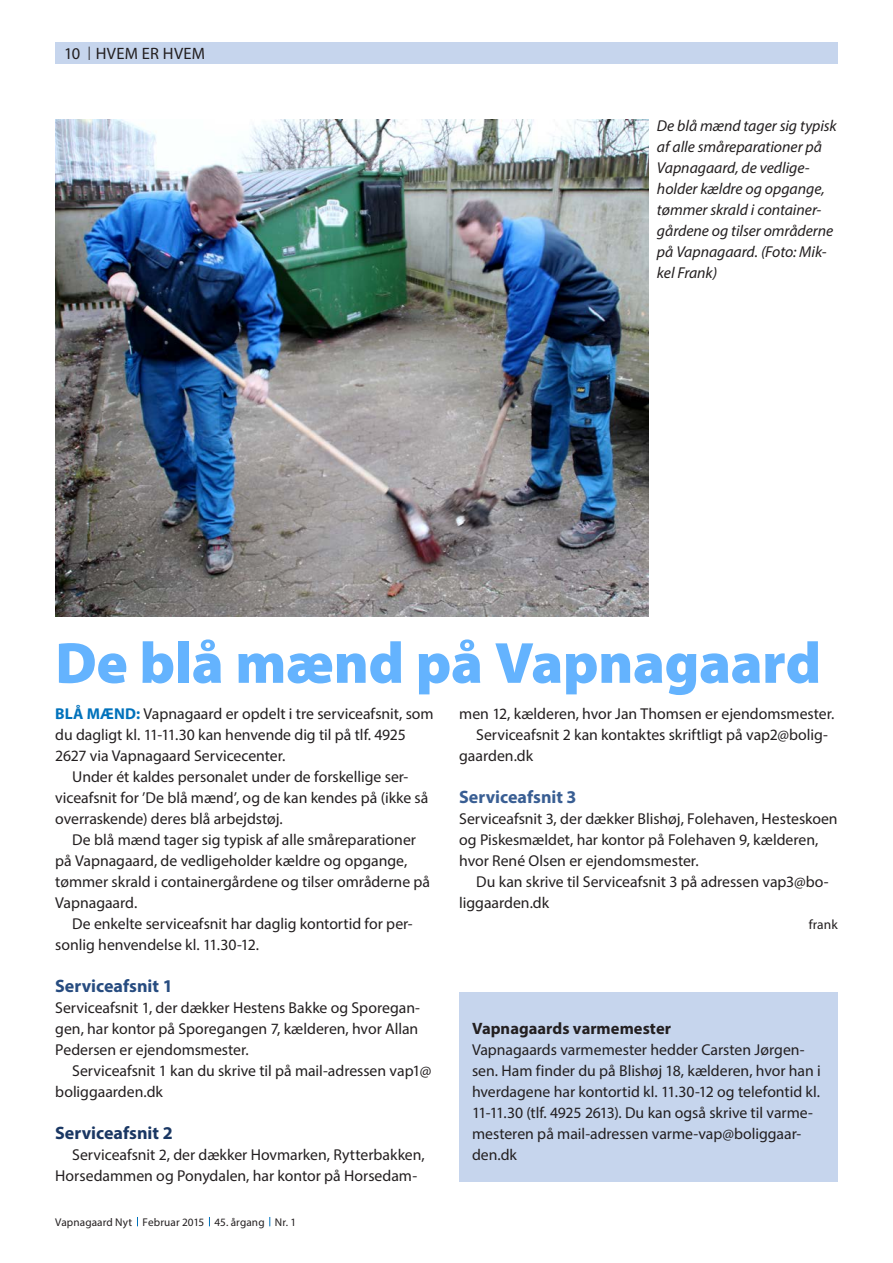
<style>
.page{position:relative;width:893px;height:1263px;background:#fff}
.page>*{position:absolute;margin:0;border:0;box-sizing:border-box;transform-origin:0 0}
.Overskrift{font:900 58.5px "Myriad Pro";letter-spacing:-.005em;color:#64b3fe}
.Mellemrubrik{font:700 18px "Myriad Pro";color:#274c80}
.Mellemrubrik-2{font:700 18px "Myriad Pro";color:#1a3763}
.Mellemrubrik-3{font:700 18px "Myriad Pro";color:#395e93}
.Mellemrubrik-4{font:700 16.5px "Myriad Pro";color:#231f20}
.t1{font:16.5px "Myriad Pro";letter-spacing:.015em;color:#231f20}
.Brødtekst__indryk{font:15.75px/21px "Myriad Pro";color:#231f20}
.Brødtekst_-indryk{font:15.75px/21px "Myriad Pro";color:#231f20}
.Billedtekst{font:italic 15.75px/21px "Myriad Pro";color:#231f20}
.Brødtekst__indryk-2{font:13.5px "Myriad Pro";letter-spacing:.005em;color:#231f20}
.t2{font:11.25px "Myriad Pro";letter-spacing:.01em;color:#231f20}
.s1{font-size:19.8px}
.s2{font-weight:700;color:#0072bc}
</style>
<div class="page">
<div style="left:55px;top:43px;width:783px;height:21px;background:#c6d5ed"></div>
<img style="left:55px;top:119px;width:593px;height:498px">
<div style="left:459px;top:993px;width:379px;height:189px;background:#c6d5ed"></div>
<p class="t1" style="left:64px;top:43px;width:142px">10 <span class="s1">I</span> HVEM ER HVEM</p>
<p class="Billedtekst" style="left:657px;top:115px;width:181px">De blå mænd tager sig typisk af alle småreparationer på<br>Vapnagaard, de vedlige&shy;holder kældre og opgange, tømmer skrald i container&shy;gårdene og tilser områderne på Vapnagaard. (Foto: Mik&shy;kel Frank)</p>
<p class="Overskrift" style="left:55px;top:624px;width:767px">De blå mænd på Vapnagaard</p>
<p class="Brødtekst_-indryk" style="left:55px;top:703px;width:380px"><span class="s2">BLÅ MÆND:</span> Vapnagaard er opdelt i tre serviceafsnit, som du dagligt kl. 11-11.30 kan henvende dig til på tlf. 4925<br>2627 via Vapnagaard Servicecenter.</p>
<p class="Brødtekst__indryk" style="left:55px;top:766px;width:375px;text-indent:17px">Under ét kaldes personalet under de forskellige ser&shy;viceafsnit for ’De blå mænd’, og de kan kendes på (ikke så overraskende) deres blå arbejdstøj.</p>
<p class="Brødtekst__indryk" style="left:55px;top:829px;width:376px;text-indent:17px">De blå mænd tager sig typisk af alle småreparationer på Vapnagaard, de vedligeholder kældre og opgange, tømmer skrald i containergårdene og tilser områderne på Vapnagaard.</p>
<p class="Brødtekst__indryk" style="left:55px;top:913px;width:359px;text-indent:17px">De enkelte serviceafsnit har daglig kontortid for per&shy;sonlig henvendelse kl. 11.30-12.</p>
<p class="Mellemrubrik" style="left:55px;top:974px;width:119px">Serviceafsnit 1</p>
<p class="Brødtekst_-indryk" style="left:55px;top:997px;width:366px;text-align:justify">Serviceafsnit 1, der dækker Hestens Bakke og Sporegan&shy;gen, har kontor på Sporegangen 7, kælderen, hvor Allan Pedersen er ejendomsmester.</p>
<p class="Brødtekst__indryk" style="left:55px;top:1060px;width:377px;text-indent:17px">Serviceafsnit 1 kan du skrive til på mail-adressen vap1@ boliggaarden.dk</p>
<p class="Mellemrubrik-2" style="left:55px;top:1121px;width:119px">Serviceafsnit 2</p>
<p class="Brødtekst__indryk" style="left:55px;top:1144px;width:371px;text-indent:17px">Serviceafsnit 2, der dækker Hovmarken, Rytterbakken,<br>Horsedammen og Ponydalen, har kontor på Horsedam-</p>
<p class="t2" style="left:55px;top:1215px;width:242px">Vapnagaard Nyt Februar 2015 45. årgang Nr. 1</p>
<p class="Brødtekst__indryk" style="left:459px;top:703px;width:377px">men 12, kælderen, hvor Jan Thomsen er ejendomsmester.</p>
<p class="Brødtekst__indryk" style="left:459px;top:724px;width:370px;text-indent:17px">Serviceafsnit 2 kan kontaktes skriftligt på vap2@bolig&shy;gaarden.dk</p>
<p class="Mellemrubrik-3" style="left:459px;top:785px;width:119px">Serviceafsnit 3</p>
<p class="Brødtekst_-indryk" style="left:459px;top:808px;width:380px">Serviceafsnit 3, der dækker Blishøj, Folehaven, Hesteskoen og Piskesmældet, har kontor på Folehaven 9, kælderen, hvor René Olsen er ejendomsmester.</p>
<p class="Brødtekst__indryk" style="left:459px;top:871px;width:371px;text-indent:17px">Du kan skrive til Serviceafsnit 3 på adressen vap3@bo&shy;liggaarden.dk</p>
<p class="Brødtekst__indryk-2" style="left:809px;top:916px;width:30px">frank</p>
<p class="Mellemrubrik-4" style="left:472px;top:1018px;width:201px">Vapnagaards varmemester</p>
<p class="Brødtekst_-indryk" style="left:472px;top:1039px;width:350px">Vapnagaards varmemester hedder Carsten Jørgen&shy;sen. Ham finder du på Blishøj 18, kælderen, hvor han i hverdagene har kontortid kl. 11.30-12 og telefontid kl.<br>11-11.30 (tlf. 4925 2613). Du kan også skrive til varme&shy;mesteren på mail-adressen varme-vap@boliggaar&shy;den.dk</p>
</div>
